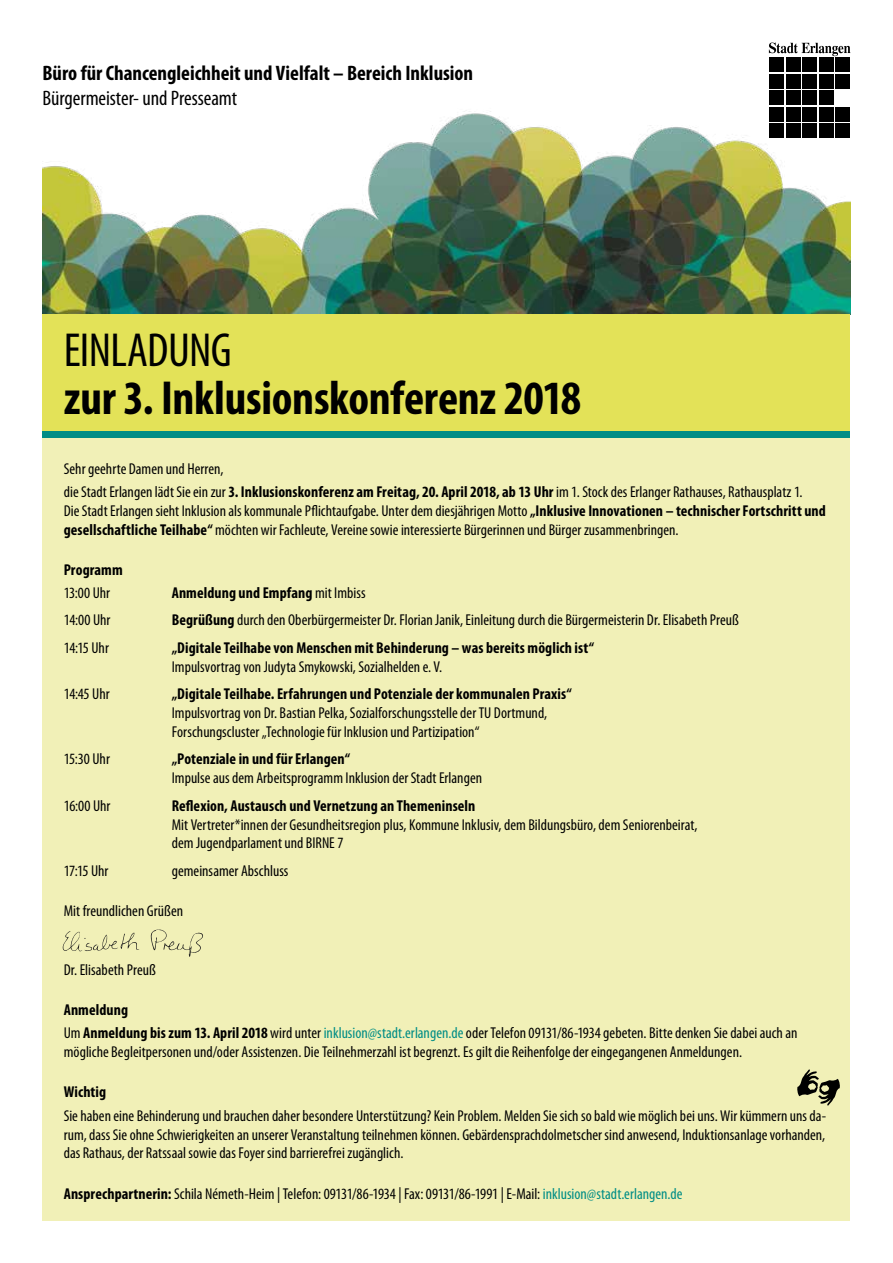
<style>
.page{position:relative;width:893px;height:1263px;background:#fff}
.page>*{position:absolute;margin:0;border:0;box-sizing:border-box;transform-origin:0 0}
.t1{font:700 condensed 48px "Myriad Pro";letter-spacing:-.005em;color:#000}
.t2{font:condensed 48px "Myriad Pro";letter-spacing:-.015em;color:#000}
.t3{font:700 condensed 21px "Myriad Pro";color:#000}
.t4{font:condensed 21px "Myriad Pro";letter-spacing:-.005em;color:#000}
.t5{font:condensed 15.75px/18.9px "Myriad Pro";color:#000}
.t6{font:700 condensed 15.75px/18.9px "Myriad Pro";letter-spacing:.005em;color:#000}
.s1{font-weight:700}
.s2{font-weight:400}
.s3{color:#008d85}
</style>
<div class="page">
<img style="left:43px;top:111px;width:807px;height:203px">
<div style="left:43px;top:438px;width:807px;height:782px;background:#f1f0b7"></div>
<div style="left:43px;top:314px;width:807px;height:118px;background:#e3e258"></div>
<svg style="left:769px;top:43px;width:81px;height:13px"></svg>
<div style="left:835px;top:57px;width:15px;height:15px;background:#000"></div>
<div style="left:819px;top:57px;width:15px;height:15px;background:#000"></div>
<div style="left:802px;top:57px;width:15px;height:15px;background:#000"></div>
<div style="left:786px;top:57px;width:15px;height:15px;background:#000"></div>
<div style="left:769px;top:57px;width:15px;height:15px;background:#000"></div>
<div style="left:835px;top:74px;width:15px;height:15px;background:#000"></div>
<div style="left:819px;top:74px;width:15px;height:15px;background:#000"></div>
<div style="left:802px;top:74px;width:15px;height:15px;background:#000"></div>
<div style="left:786px;top:74px;width:15px;height:15px;background:#000"></div>
<div style="left:769px;top:74px;width:15px;height:15px;background:#000"></div>
<div style="left:819px;top:90px;width:15px;height:15px;background:#000"></div>
<div style="left:802px;top:90px;width:15px;height:15px;background:#000"></div>
<div style="left:786px;top:90px;width:15px;height:15px;background:#000"></div>
<div style="left:769px;top:90px;width:15px;height:15px;background:#000"></div>
<div style="left:835px;top:107px;width:15px;height:15px;background:#000"></div>
<div style="left:819px;top:107px;width:15px;height:15px;background:#000"></div>
<div style="left:802px;top:107px;width:15px;height:15px;background:#000"></div>
<div style="left:786px;top:107px;width:15px;height:15px;background:#000"></div>
<div style="left:769px;top:107px;width:15px;height:15px;background:#000"></div>
<div style="left:835px;top:123px;width:15px;height:15px;background:#000"></div>
<div style="left:819px;top:123px;width:15px;height:15px;background:#000"></div>
<div style="left:802px;top:123px;width:15px;height:15px;background:#000"></div>
<div style="left:786px;top:123px;width:15px;height:15px;background:#000"></div>
<div style="left:769px;top:123px;width:15px;height:15px;background:#000"></div>
<div style="left:43px;top:432px;width:807px;height:6px;background:#008d85"></div>
<svg style="left:797px;top:1069px;width:43px;height:37px"></svg>
<svg style="left:150px;top:929px;width:53px;height:28px"></svg>
<svg style="left:62px;top:931px;width:77px;height:21px"></svg>
<p class="t3" style="left:43px;top:59px;width:432px">Büro für Chancengleichheit und Vielfalt – Bereich Inklusion</p>
<p class="t4" style="left:43px;top:85px;width:196px">Bürgermeister- und Presseamt</p>
<p class="t2" style="left:64px;top:321px;width:170px">EINLADUNG</p>
<p class="t1" style="left:64px;top:368px;width:519px">zur 3. Inklusionskonferenz 2018</p>
<p class="t5" style="left:64px;top:459px;width:161px">Sehr geehrte Damen und Herren,</p>
<p class="t5" style="left:64px;top:482px;width:764px">die Stadt Erlangen lädt Sie ein zur <span class="s1">3. Inklusionskonferenz am Freitag, 20. April 2018, ab 13 Uhr</span> im 1. Stock des Erlanger Rathauses, Rathausplatz 1.<br>Die Stadt Erlangen sieht Inklusion als kommunale Pflichtaufgabe. Unter dem diesjährigen Motto <span class="s1">„Inklusive Innovationen – technischer Fortschritt und gesellschaftliche Teilhabe“</span> möchten wir Fachleute, Vereine sowie interessierte Bürgerinnen und Bürger zusammenbringen.</p>
<p class="t6" style="left:64px;top:560px;width:61px">Programm</p>
<p class="t5" style="left:64px;top:583px;width:48px">13:00 Uhr</p>
<p class="t6" style="left:172px;top:583px;width:195px">Anmeldung und Empfang <span class="s2">mit Imbiss</span></p>
<p class="t5" style="left:64px;top:610px;width:48px">14:00 Uhr</p>
<p class="t5" style="left:172px;top:610px;width:569px"><span class="s1">Begrüßung</span> durch den Oberbürgermeister Dr. Florian Janik, Einleitung durch die Bürgermeisterin Dr. Elisabeth Preuß</p>
<p class="t5" style="left:64px;top:638px;width:47px">14:15 Uhr</p>
<p class="t6" style="left:172px;top:638px;width:424px">„Digitale Teilhabe von Menschen mit Behinderung – was bereits möglich ist“<br><span class="s2">Impulsvortrag von Judyta Smykowski, Sozialhelden e. V.</span></p>
<p class="t5" style="left:64px;top:684px;width:47px">14:45 Uhr</p>
<p class="t5" style="left:172px;top:684px;width:401px"><span class="s1">„Digitale Teilhabe. Erfahrungen und Potenziale der kommunalen Praxis“<br></span>Impulsvortrag von Dr. Bastian Pelka, Sozialforschungsstelle der TU Dortmund,<br>Forschungscluster „Technologie für Inklusion und Partizipation“</p>
<p class="t5" style="left:64px;top:749px;width:48px">15:30 Uhr</p>
<p class="t5" style="left:172px;top:749px;width:312px"><span class="s1">„Potenziale in und für Erlangen“<br></span>Impulse aus dem Arbeitsprogramm Inklusion der Stadt Erlangen</p>
<p class="t5" style="left:64px;top:796px;width:48px">16:00 Uhr</p>
<p class="t5" style="left:172px;top:796px;width:527px"><span class="s1">Reflexion, Austausch und Vernetzung an Themeninseln<br></span>Mit Vertreter*innen der Gesundheitsregion plus, Kommune Inklusiv, dem Bildungsbüro, dem Seniorenbeirat, dem Jugendparlament und BIRNE 7</p>
<p class="t5" style="left:64px;top:861px;width:46px">17:15 Uhr</p>
<p class="t5" style="left:172px;top:861px;width:118px">gemeinsamer Abschluss</p>
<p class="t5" style="left:64px;top:901px;width:121px">Mit freundlichen Grüßen</p>
<p class="t5" style="left:64px;top:960px;width:93px">Dr. Elisabeth Preuß</p>
<p class="t6" style="left:64px;top:1000px;width:66px">Anmeldung</p>
<p class="t5" style="left:64px;top:1023px;width:735px">Um <span class="s1">Anmeldung bis zum 13. April 2018</span> wird unter <span class="s3">inklusion@stadt.erlangen.de</span> oder Telefon 09131/86-1934 gebeten. Bitte denken Sie dabei auch an mögliche Begleitpersonen und/oder Assistenzen. Die Teilnehmerzahl ist begrenzt. Es gilt die Reihenfolge der eingegangenen Anmeldungen.</p>
<p class="t6" style="left:64px;top:1082px;width:44px">Wichtig</p>
<p class="t5" style="left:64px;top:1106px;width:764px;text-align:justify">Sie haben eine Behinderung und brauchen daher besondere Unterstützung? Kein Problem. Melden Sie sich so bald wie möglich bei uns. Wir kümmern uns da&shy;rum, dass Sie ohne Schwierigkeiten an unserer Veranstaltung teilnehmen können. Gebärdensprachdolmetscher sind anwesend, Induktionsanlage vorhanden, das Rathaus, der Ratssaal sowie das Foyer sind barrierefrei zugänglich.</p>
<p class="t5" style="left:64px;top:1184px;width:620px"><span class="s1">Ansprechpartnerin:</span> Schila Németh-Heim | Telefon: 09131/86-1934 | Fax: 09131/86-1991 | E-Mail: <span class="s3">inklusion@stadt.erlangen.de</span></p>
</div>
